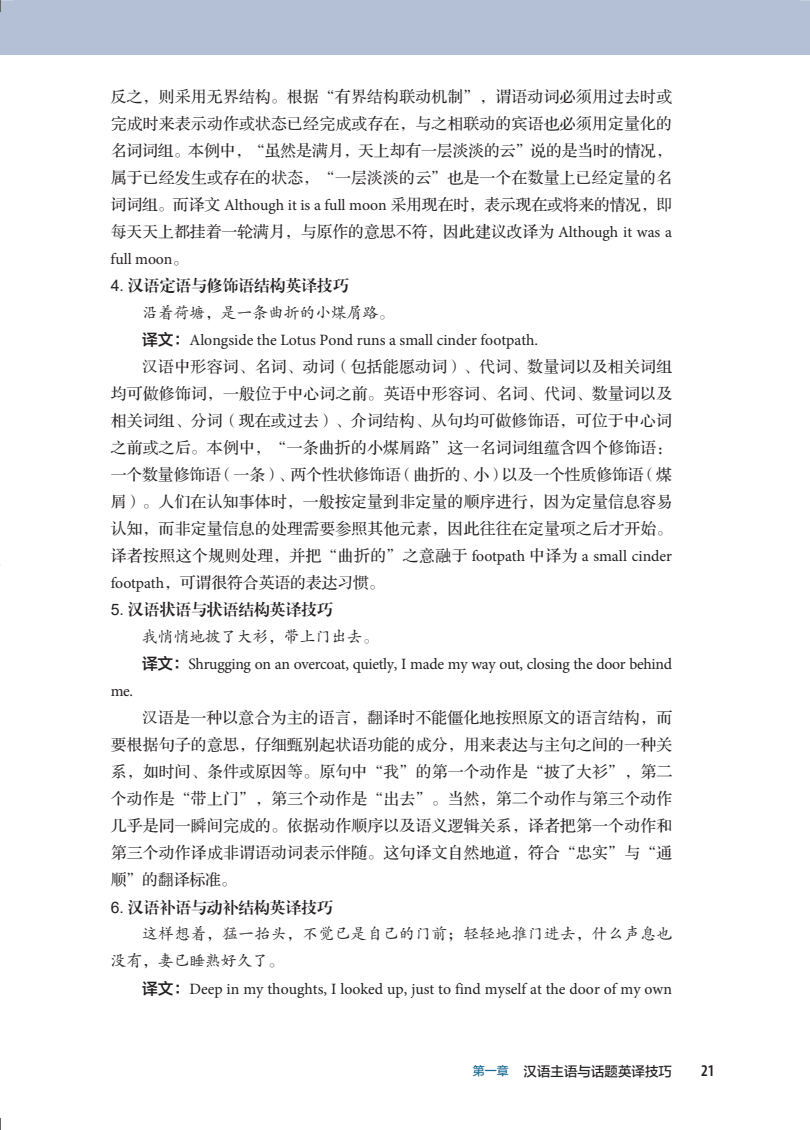
<style>
.page{position:relative;width:810px;height:1130px;background:#fff}
.page>*{position:absolute;margin:0;border:0;box-sizing:border-box;transform-origin:0 0}
.t1{font:600 condensed 16.5px "Myriad Pro";color:#231f20}
.t2{font:15.75px/27px "FZS3 K GBK1 0";letter-spacing:.02em;color:#231f20;text-align:justify}
.t3{font:15.75px "Minion Pro";color:#231f20}
.t4{font:15.75px "Minion Pro";letter-spacing:-.02em;color:#231f20}
.t5{font:15.75px "FZXBSJW GB1 0";color:#231f20}
.t6{font:15.75px/27px "FZKTK GBK1 0";letter-spacing:.025em;color:#231f20}
.t7{font:15.75px "FZKTK GBK1 0";color:#231f20}
.t8{font:13.5px "FZLTZHUNHJW GB1 0";color:#231f20}
.s1{font-family:"Minion Pro"}
.s2{font-family:"FZS3 K GBK1 0"}
.s3{font-family:"Arial"}
.s4{font-family:"FZLTZHK GBK1 0"}
.s5{font-size:12px;color:#156794}
</style>
<div class="page">
<div style="left:0;top:0;width:13px;height:55px;background:#b3c0d5"></div>
<div style="left:13px;top:0;width:797px;height:55px;background:#b3c0d5"></div>
<svg style="left:0;top:0;width:13px;height:13px"></svg>
<svg style="left:0;top:1118px;width:1px;height:12px"></svg>
<p class="t2" style="left:111px;top:84px;width:563px">反之，则采用无界结构。根据“有界结构联动机制”，谓语动词必须用过去时或完成时来表示动作或状态已经完成或存在，与之相联动的宾语也必须用定量化的名词词组。本例中，“虽然是满月，天上却有一层淡淡的云”说的是当时的情况，属于已经发生或存在的状态，“一层淡淡的云”也是一个在数量上已经定量的名词词组。而译文 <span class="s1">Although it is a full moon</span> 采用现在时，表示现在或将来的情况，即每天天上都挂着一轮满月，与原作的意思不符，因此建议改译为 <span class="s1">Although it was a</span></p>
<p class="t3" style="left:111px;top:248px;width:79px">full moon<span class="s2">。</span></p>
<p class="t5" style="left:111px;top:277px;width:240px"><span class="s3">4.</span> 汉语定语与修饰语结构英译技巧</p>
<p class="t7" style="left:142px;top:304px;width:253px">沿着荷塘，是一条曲折的小煤屑路。</p>
<p class="t3" style="left:142px;top:330px;width:397px"><span class="s4">译文：</span>Alongside the Lotus Pond runs a small cinder footpath.</p>
<p class="t2" style="left:111px;top:354px;width:563px;text-indent:31px">汉语中形容词、名词、动词（包括能愿动词）、代词、数量词以及相关词组均可做修饰词，一般位于中心词之前。英语中形容词、名词、代词、数量词以及相关词组、分词（现在或过去）、介词结构、从句均可做修饰语，可位于中心词之前或之后。本例中，“一条曲折的小煤屑路”这一名词词组蕴含四个修饰语：一个数量修饰语（一条）、两个性状修饰语（曲折的、小）以及一个性质修饰语（煤屑）。人们在认知事体时，一般按定量到非定量的顺序进行，因为定量信息容易认知，而非定量信息的处理需要参照其他元素，因此往往在定量项之后才开始。译者按照这个规则处理，并把“曲折的”之意融于 <span class="s1">footpath</span> 中译为 <span class="s1">a small cinder footpath</span>，可谓很符合英语的表达习惯。</p>
<p class="t5" style="left:111px;top:601px;width:224px"><span class="s3">5.</span> 汉语状语与状语结构英译技巧</p>
<p class="t7" style="left:142px;top:628px;width:238px">我悄悄地披了大衫，带上门出去。</p>
<p class="t4" style="left:142px;top:654px;width:531px"><span class="s4">译文：</span>Shrugging on an overcoat, quietly, I made my way out, closing the door behind</p>
<p class="t3" style="left:111px;top:680px;width:24px">me.</p>
<p class="t2" style="left:111px;top:705px;width:563px;text-indent:31px">汉语是一种以意合为主的语言，翻译时不能僵化地按照原文的语言结构，而要根据句子的意思，仔细甄别起状语功能的成分，用来表达与主句之间的一种关系，如时间、条件或原因等。原句中“我”的第一个动作是“披了大衫”，第二个动作是“带上门”，第三个动作是“出去”。当然，第二个动作与第三个动作几乎是同一瞬间完成的。依据动作顺序以及语义逻辑关系，译者把第一个动作和第三个动作译成非谓语动词表示伴随。这句译文自然地道，符合“忠实”与“通顺”的翻译标准。</p>
<p class="t5" style="left:111px;top:898px;width:224px"><span class="s3">6.</span> 汉语补语与动补结构英译技巧</p>
<p class="t6" style="left:111px;top:921px;width:563px;text-indent:31px">这样想着，猛一抬头，不觉已是自己的门前；轻轻地推门进去，什么声息也没有，妻已睡熟好久了。</p>
<p class="t3" style="left:142px;top:978px;width:531px"><span class="s4">译文：</span>Deep in my thoughts, I looked up, just to find myself at the door of my own</p>
<p class="t8" style="left:473px;top:1063px;width:201px"><span class="s5">第一章</span> 汉语主语与话题英译技巧</p>
<p class="t1" style="left:701px;top:1060px;width:15px">21</p>
</div>
